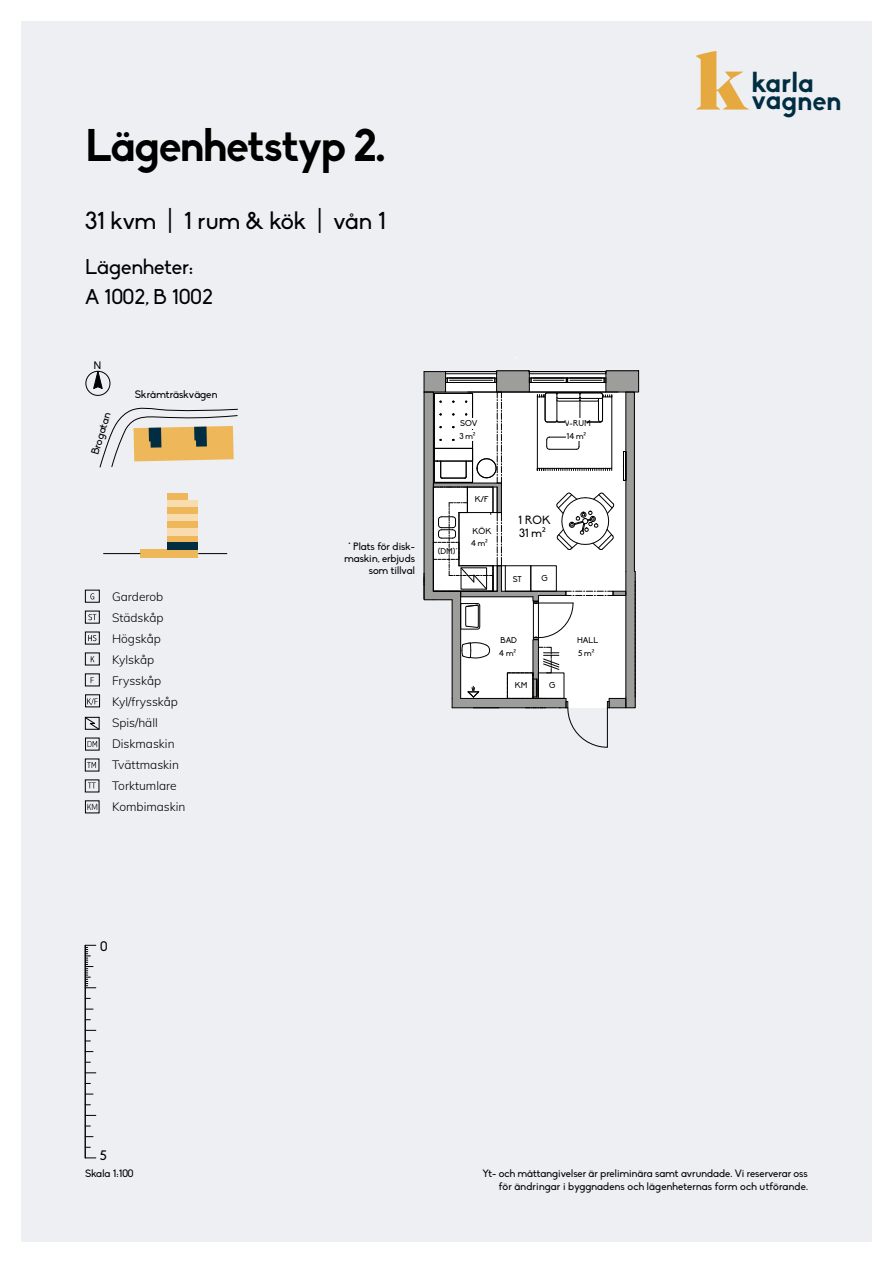
<style>
.page{position:relative;width:893px;height:1263px;background:#fff}
.page>*{position:absolute;margin:0;border:0;box-sizing:border-box;transform-origin:0 0}
.t1{font:900 82.65px "Mixta Sharp";color:#e5a940;scale:1.11 1}
.t2{font:700 45px "Biko";letter-spacing:-.03em;color:#000}
.t3{font:700 27.6px "Biko";letter-spacing:-.005em;color:#002d41}
.t4{font:24px "Biko";color:#000}
.t5{font:21px/30px "Biko";color:#000}
.t6{font:13.5px "Biko";color:#000}
.t7{font:12px "Mulish";color:#000}
.t8{font:12px "Biko";color:#000}
.t9{font:11.7px "Biko";color:#000}
.t10{font:10.65px "Biko";color:#000}
.t11{font:10.5px/12px "Biko";color:#000;text-align:right}
.t12{font:8.25px "Biko";letter-spacing:-.005em;color:#000}
.s1{font-family:"Helsinki";font-weight:100;font-size:8.7px}
.s2{font-family:"ISOCPEUR"}
</style>
<div class="page">
<div style="left:0;top:0;width:893px;height:1263px;background:#edeff3;border:21px solid #fff"></div>
<div style="left:85px;top:371px;width:25px;height:25px;border:1px solid #000;border-radius:50%"></div>
<svg style="left:92px;top:370px;width:11px;height:19px"></svg>
<div style="left:168px;top:493px;width:20px;height:7px;background:#eeb85a"></div>
<div style="left:168px;top:500px;width:30px;height:7px;background:#f8dbaf"></div>
<div style="left:168px;top:507px;width:30px;height:7px;background:#eeb85a"></div>
<div style="left:168px;top:514px;width:30px;height:7px;background:#f8dbaf"></div>
<div style="left:168px;top:521px;width:30px;height:7px;background:#eeb85a"></div>
<div style="left:168px;top:535px;width:30px;height:7px;background:#eeb85a"></div>
<div style="left:168px;top:528px;width:30px;height:7px;background:#f8dbaf"></div>
<div style="left:140px;top:550px;width:58px;height:8px;background:#eeb85a"></div>
<hr style="left:103px;top:553px;width:37px;height:1px;background:#000">
<svg style="left:198px;top:553px;width:29px;height:1px"></svg>
<svg style="left:90px;top:593px;width:4px;height:6px"></svg>
<div style="left:85px;top:590px;width:15px;height:12px;border:1px solid #000"></div>
<svg style="left:88px;top:614px;width:8px;height:6px"></svg>
<div style="left:85px;top:611px;width:15px;height:12px;border:1px solid #000"></div>
<svg style="left:91px;top:656px;width:4px;height:6px"></svg>
<div style="left:85px;top:653px;width:15px;height:12px;border:1px solid #000"></div>
<svg style="left:91px;top:677px;width:3px;height:6px"></svg>
<div style="left:85px;top:673px;width:15px;height:13px;border:1px solid #000"></div>
<div style="left:85px;top:694px;width:15px;height:13px;border:1px solid #000"></div>
<svg style="left:87px;top:698px;width:11px;height:7px"></svg>
<svg style="left:87px;top:762px;width:9px;height:6px"></svg>
<div style="left:85px;top:759px;width:14px;height:12px;border:1px solid #000"></div>
<svg style="left:88px;top:782px;width:8px;height:6px"></svg>
<div style="left:85px;top:779px;width:14px;height:13px;border:1px solid #000"></div>
<svg style="left:88px;top:741px;width:9px;height:6px"></svg>
<div style="left:85px;top:632px;width:15px;height:12px;border:1px solid #000"></div>
<svg style="left:88px;top:635px;width:8px;height:6px"></svg>
<svg style="left:85px;top:717px;width:15px;height:13px"></svg>
<svg style="left:86px;top:945px;width:10px;height:43px"></svg>
<hr style="left:85px;top:945px;width:1px;height:213px;background:#000">
<svg style="left:423px;top:370px;width:217px;height:378px"></svg>
<div style="left:578px;top:647px;width:15px;height:11px;background:#fff"></div>
<div style="left:577px;top:635px;width:17px;height:10px;background:#fff"></div>
<div style="left:459px;top:431px;width:15px;height:10px;background:#fff"></div>
<div style="left:460px;top:418px;width:13px;height:10px;background:#fff"></div>
<div style="left:538px;top:673px;width:26px;height:26px;border:1px solid #000"></div>
<div style="left:168px;top:542px;width:30px;height:8px;background:#002d41"></div>
<svg style="left:99px;top:407px;width:139px;height:61px"></svg>
<h2 class="t2" style="left:85px;top:119px;width:302px">Lägenhetstyp 2.</h2>
<h3 class="t4" style="left:85px;top:207px;width:302px">31 kvm | 1 rum &amp; kök | vån 1</h3>
<h3 class="t5" style="left:85px;top:252px;width:129px">Lägenheter:<br>A 1002, B 1002</h3>
<p class="t10" style="left:94px;top:359px;width:9px">N</p>
<p class="t10" style="left:89px;top:452px;width:45px;rotate:-73deg">Brogatan</p>
<p class="t10" style="left:135px;top:389px;width:84px">Skråmträskvägen</p>
<p class="t7" style="left:112px;top:588px;width:53px">Garderob</p>
<p class="t7" style="left:112px;top:609px;width:53px">Städskåp</p>
<p class="t7" style="left:112px;top:630px;width:50px">Högskåp</p>
<p class="t7" style="left:112px;top:651px;width:44px">Kylskåp</p>
<p class="t7" style="left:112px;top:672px;width:51px">Frysskåp</p>
<p class="t7" style="left:112px;top:693px;width:67px">Kyl/frysskåp</p>
<p class="t7" style="left:112px;top:714px;width:47px">Spis/häll</p>
<p class="t7" style="left:112px;top:735px;width:64px">Diskmaskin</p>
<p class="t7" style="left:112px;top:756px;width:68px">Tvättmaskin</p>
<p class="t7" style="left:112px;top:777px;width:66px">Torktumlare</p>
<p class="t7" style="left:87px;top:798px;width:100px"><span class="s1">KM</span> Kombimaskin</p>
<p class="t11" style="left:344px;top:541px;width:72px">* Plats för disk&shy;maskin, erbjuds som tillval</p>
<p class="t12" style="left:460px;top:419px;width:19px">SOV</p>
<p class="t12" style="left:459px;top:431px;width:18px">3 m<span class="s2">²</span></p>
<p class="t12" style="left:565px;top:419px;width:28px">V-RUM</p>
<p class="t12" style="left:566px;top:431px;width:21px">14 m<span class="s2">²</span></p>
<p class="t12" style="left:438px;top:546px;width:21px">(DM)*</p>
<p class="t12" style="left:475px;top:495px;width:15px">K/F</p>
<p class="t12" style="left:473px;top:526px;width:20px">KÖK</p>
<p class="t12" style="left:471px;top:539px;width:18px">4 m<span class="s2">²</span></p>
<p class="t9" style="left:518px;top:514px;width:34px">1 ROK</p>
<p class="t9" style="left:519px;top:526px;width:28px">31 m<span class="s2">²</span></p>
<p class="t12" style="left:513px;top:574px;width:11px">ST</p>
<p class="t12" style="left:541px;top:574px;width:8px">G</p>
<p class="t12" style="left:500px;top:635px;width:18px">BAD</p>
<p class="t12" style="left:499px;top:648px;width:18px">4 m<span class="s2">²</span></p>
<p class="t12" style="left:515px;top:681px;width:14px">KM</p>
<p class="t12" style="left:549px;top:681px;width:8px">G</p>
<p class="t12" style="left:577px;top:635px;width:22px">HALL</p>
<p class="t12" style="left:578px;top:648px;width:18px">5 m<span class="s2">²</span></p>
<p class="t6" style="left:100px;top:939px;width:10px">0</p>
<h1 class="t1" style="left:695px;top:34px;width:48px">k</h1>
<h3 class="t3" style="left:752px;top:66px;width:64px">karla</h3>
<h3 class="t3" style="left:752px;top:83px;width:92px">vagnen</h3>
<p class="t6" style="left:100px;top:1147px;width:8px">5</p>
<p class="t11" style="left:85px;top:1167px;width:50px">Skala 1:100</p>
<p class="t8" style="left:109px;top:1154px;width:18px;rotate:90deg">5m</p>
<p class="t11" style="left:482px;top:1167px;width:327px;line-height:13.5px">Yt- och måttangivelser är preliminära samt avrundade. Vi reserverar oss för ändringar i byggnadens och lägenheternas form och utförande.</p>
</div>
